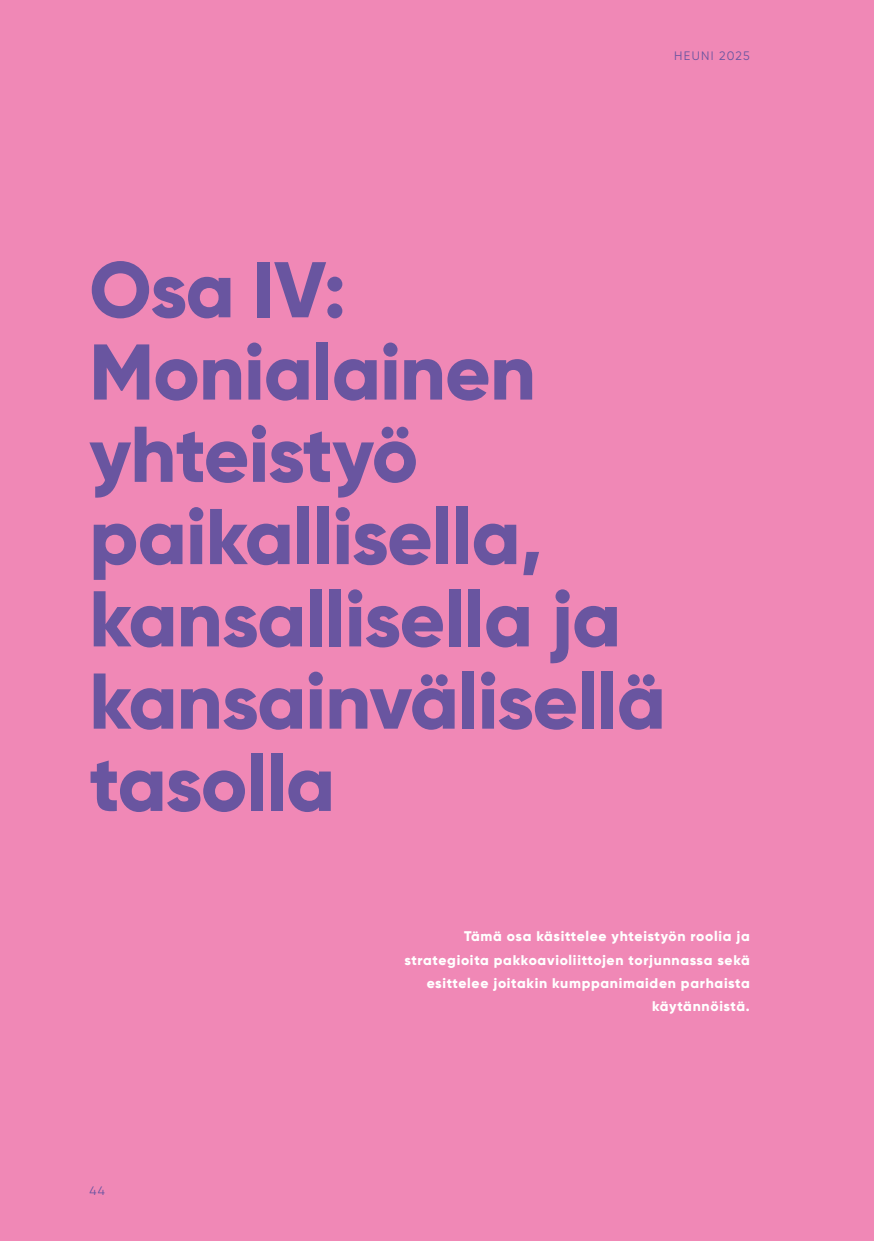
<style>
.page{position:relative;width:874px;height:1241px;background:#fff}
.page>*{position:absolute;margin:0;border:0;box-sizing:border-box;transform-origin:0 0}
.t1{font:800 78.75px/82.2px "Gilroy";letter-spacing:-.01em;color:#6955a0}
.t2{font:800 14px/23.1px "Gilroy";letter-spacing:.05em;color:#fff;text-align:right}
.t3{font:12.25px "Gilroy";letter-spacing:.11em;color:#6955a0}
.t4{font:12.25px "Gilroy";color:#6955a0}
</style>
<div class="page">
<div style="left:0;top:0;width:873px;height:1240px;background:#f088b6"></div>
<p class="t3" style="left:673px;top:48px;width:77px">HEUNI 2025</p>
<h1 class="t1" style="left:89px;top:248px;width:577px">Osa IV:<br>Monialainen yhteistyö paikallisella, kansallisella ja kansainvälisellä tasolla</h1>
<p class="t4" style="left:89px;top:1183px;width:17px">44</p>
<p class="t2" style="left:404px;top:924px;width:347px">Tämä osa käsittelee yhteistyön roolia ja strategioita pakkoavioliittojen torjunnassa sekä esittelee joitakin kumppanimaiden parhaista käytännöistä.</p>
</div>
